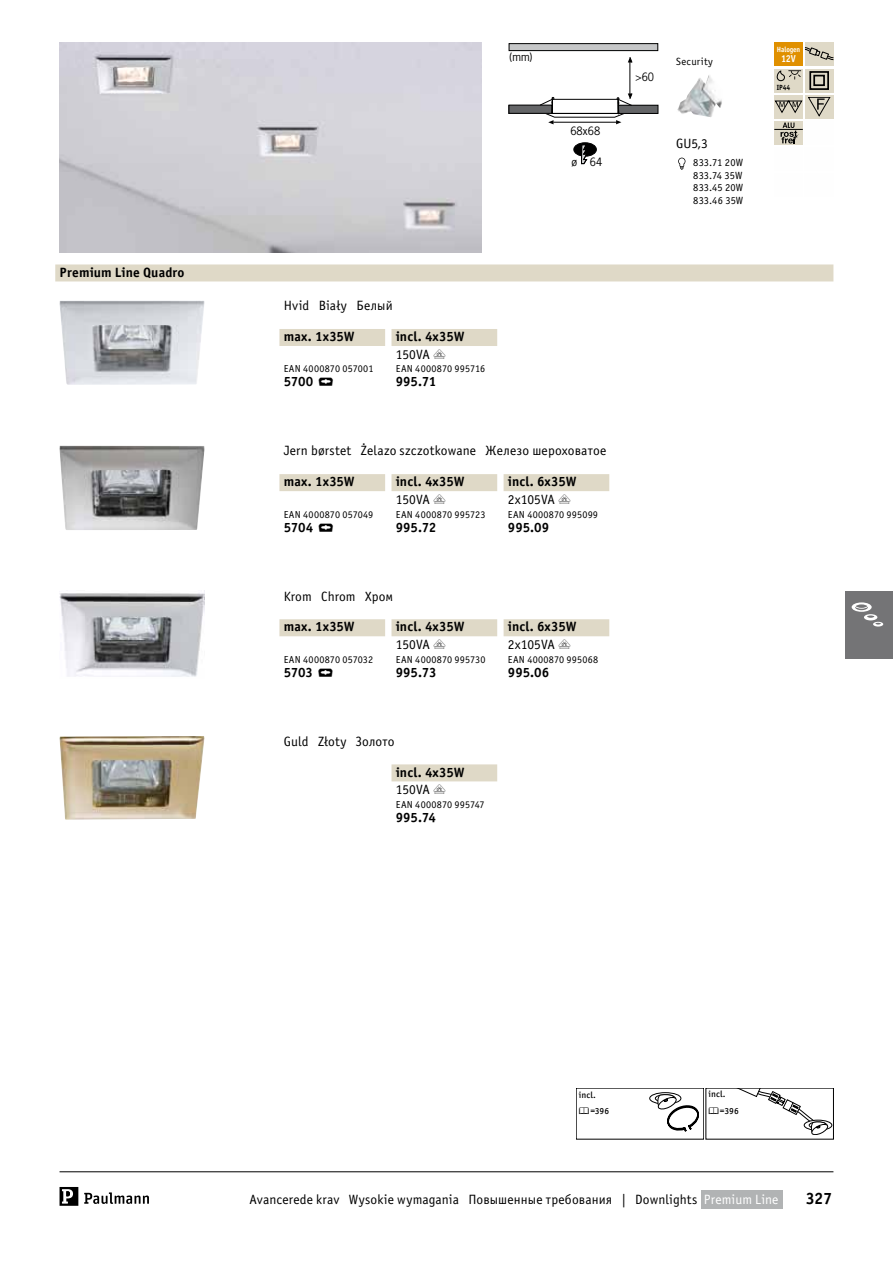
<style>
.page{position:relative;width:893px;height:1263px;background:#fff}
.page>*{position:absolute;margin:0;border:0;box-sizing:border-box;transform-origin:0 0}
.t1{font:16.5px "P Officina Sans Bold ITC";color:#000}
.t2{font:13.5px "P Officina Sans Book ITC";letter-spacing:.01em;color:#000}
.t3{font:13.5px "P Officina Sans Bold ITC";letter-spacing:.01em;color:#000}
.t4{font:10.8px "News Gothic Pro";color:#000}
.t5{font:10.5px/12.6px "P Officina Sans Book ITC";letter-spacing:.01em;color:#000;text-align:justify}
.t6{font:10.2px "P Officina Sans Book ITC";letter-spacing:.015em;color:#000}
.t7{font:10.05px "P Officina Sans Bold ITC";color:#fff;scale:.9 1}
.t8{font:9px/16.2px "P Officina Sans Medium ITC";letter-spacing:.02em;color:#000}
.t9{font:7.5px "P Officina Sans Bold ITC";letter-spacing:-.01em;color:#fff;scale:.9 1}
.t10{font:7.5px "P Officina Sans Bold ITC";color:#000;scale:.9 1}
.s1{font-family:"Paulmann";font-size:12px}
.s2{font-family:"Paulmann"}
.s3{color:#fff}
</style>
<div class="page">
<div style="left:845px;top:592px;width:48px;height:67px;background:#747476"></div>
<svg style="left:852px;top:602px;width:31px;height:24px"></svg>
<hr style="left:60px;top:1171px;width:773px;height:1px;background:#000">
<div style="left:701px;top:1190px;width:81px;height:18px;background:#b1b3b4"></div>
<svg style="left:84px;top:1192px;width:65px;height:12px"></svg>
<svg style="left:60px;top:1187px;width:18px;height:19px"></svg>
<svg style="left:678px;top:158px;width:7px;height:12px"></svg>
<img style="left:60px;top:301px;width:144px;height:84px">
<img style="left:60px;top:446px;width:144px;height:84px">
<img style="left:60px;top:593px;width:144px;height:84px">
<img style="left:60px;top:736px;width:144px;height:84px">
<img style="left:677px;top:75px;width:45px;height:42px">
<img style="left:60px;top:43px;width:421px;height:209px">
<div style="left:774px;top:43px;width:29px;height:23px;background:#e09000"></div>
<div style="left:805px;top:43px;width:28px;height:23px;background:#dfd9c7"></div>
<svg style="left:805px;top:47px;width:28px;height:14px"></svg>
<div style="left:774px;top:69px;width:29px;height:23px;background:#dfd9c7"></div>
<svg style="left:777px;top:70px;width:24px;height:11px"></svg>
<div style="left:805px;top:69px;width:28px;height:23px;background:#dfd9c7"></div>
<svg style="left:809px;top:71px;width:20px;height:19px"></svg>
<div style="left:805px;top:95px;width:28px;height:24px;background:#dfd9c7"></div>
<svg style="left:808px;top:97px;width:22px;height:19px"></svg>
<svg style="left:774px;top:121px;width:29px;height:24px"></svg>
<svg style="left:774px;top:122px;width:29px;height:21px"></svg>
<div style="left:774px;top:95px;width:29px;height:24px;background:#dfd9c7"></div>
<svg style="left:775px;top:100px;width:27px;height:13px"></svg>
<div style="left:574px;top:143px;width:22px;height:13px;background:#000;border-radius:50%"></div>
<div style="left:573px;top:142px;width:24px;height:15px;border:1px solid #000;border-radius:50%"></div>
<svg style="left:581px;top:142px;width:10px;height:23px"></svg>
<div style="left:509px;top:105px;width:43px;height:8px;background:#646567"></div>
<div style="left:509px;top:105px;width:43px;height:9px;border:1px solid #000"></div>
<div style="left:618px;top:105px;width:40px;height:8px;background:#646567"></div>
<div style="left:618px;top:105px;width:40px;height:9px;border:1px solid #000"></div>
<hr style="left:629px;top:61px;width:1px;height:34px;background:#000">
<svg style="left:539px;top:93px;width:94px;height:31px"></svg>
<svg style="left:628px;top:57px;width:4px;height:5px"></svg>
<div style="left:509px;top:44px;width:149px;height:7px;background:#c6c7c8"></div>
<div style="left:509px;top:43px;width:149px;height:8px;border:1px solid #000"></div>
<svg style="left:737px;top:1088px;width:95px;height:47px"></svg>
<svg style="left:649px;top:1092px;width:50px;height:40px"></svg>
<div style="left:279px;top:329px;width:106px;height:17px;background:#dfd9c7"></div>
<div style="left:391px;top:329px;width:106px;height:17px;background:#dfd9c7"></div>
<div style="left:279px;top:474px;width:106px;height:17px;background:#dfd9c7"></div>
<div style="left:391px;top:474px;width:106px;height:17px;background:#dfd9c7"></div>
<div style="left:504px;top:474px;width:105px;height:17px;background:#dfd9c7"></div>
<div style="left:279px;top:619px;width:106px;height:17px;background:#dfd9c7"></div>
<div style="left:391px;top:619px;width:106px;height:17px;background:#dfd9c7"></div>
<div style="left:504px;top:619px;width:105px;height:17px;background:#dfd9c7"></div>
<div style="left:391px;top:764px;width:106px;height:17px;background:#dfd9c7"></div>
<div style="left:55px;top:264px;width:778px;height:17px;background:#dfd9c7"></div>
<p class="t3" style="left:60px;top:264px;width:126px">Premium Line Quadro</p>
<p class="t4" style="left:510px;top:49px;width:24px">(mm)</p>
<p class="t4" style="left:570px;top:124px;width:31px">68x68</p>
<p class="t4" style="left:572px;top:155px;width:32px">ø 64</p>
<p class="t4" style="left:635px;top:70px;width:20px">&gt;60</p>
<p class="t5" style="left:676px;top:56px;width:38px">Security</p>
<p class="t2" style="left:676px;top:136px;width:33px">GU5,3</p>
<p class="t5" style="left:693px;top:156px;width:52px">833.71 20W 833.74 35W 833.45 20W 833.46 35W</p>
<p class="t9" style="left:777px;top:44px;width:27px">Halogen</p>
<p class="t7" style="left:781px;top:52px;width:18px">12V</p>
<p class="t10" style="left:777px;top:83px;width:17px">IP44</p>
<p class="t2" style="left:284px;top:298px;width:110px">Hvid Biały Белый</p>
<p class="t3" style="left:284px;top:328px;width:72px">max. 1x35W</p>
<p class="t6" style="left:284px;top:363px;width:91px">EAN 4000870 057001</p>
<p class="t3" style="left:284px;top:373px;width:53px">5700 <span class="s1">¥</span></p>
<p class="t3" style="left:396px;top:328px;width:70px">incl. 4x35W</p>
<p class="t2" style="left:396px;top:346px;width:52px">150VA <span class="s1">$</span></p>
<p class="t6" style="left:396px;top:363px;width:91px">EAN 4000870 995716</p>
<p class="t3" style="left:396px;top:373px;width:42px">995.71</p>
<p class="t2" style="left:284px;top:443px;width:324px">Jern børstet Żelazo szczotkowane Железо шероховатое</p>
<p class="t3" style="left:284px;top:473px;width:72px">max. 1x35W</p>
<p class="t6" style="left:284px;top:508px;width:91px">EAN 4000870 057049</p>
<p class="t3" style="left:284px;top:519px;width:53px">5704 <span class="s1">¥</span></p>
<p class="t3" style="left:396px;top:473px;width:70px">incl. 4x35W</p>
<p class="t2" style="left:396px;top:491px;width:52px">150VA <span class="s1">$</span></p>
<p class="t6" style="left:396px;top:508px;width:91px">EAN 4000870 995723</p>
<p class="t3" style="left:396px;top:519px;width:42px">995.72</p>
<p class="t3" style="left:508px;top:473px;width:70px">incl. 6x35W</p>
<p class="t2" style="left:508px;top:491px;width:64px">2x105VA <span class="s1">$</span></p>
<p class="t6" style="left:508px;top:508px;width:92px">EAN 4000870 995099</p>
<p class="t3" style="left:508px;top:519px;width:43px">995.09</p>
<p class="t2" style="left:284px;top:588px;width:111px">Krom Chrom Хром</p>
<p class="t3" style="left:284px;top:618px;width:72px">max. 1x35W</p>
<p class="t3" style="left:396px;top:618px;width:70px">incl. 4x35W</p>
<p class="t2" style="left:396px;top:637px;width:52px">150VA <span class="s1">$</span></p>
<p class="t3" style="left:508px;top:618px;width:70px">incl. 6x35W</p>
<p class="t2" style="left:508px;top:637px;width:64px">2x105VA <span class="s1">$</span></p>
<p class="t6" style="left:284px;top:653px;width:91px">EAN 4000870 057032</p>
<p class="t3" style="left:284px;top:664px;width:53px">5703 <span class="s1">¥</span></p>
<p class="t6" style="left:396px;top:653px;width:91px">EAN 4000870 995730</p>
<p class="t3" style="left:396px;top:664px;width:42px">995.73</p>
<p class="t6" style="left:508px;top:653px;width:92px">EAN 4000870 995068</p>
<p class="t3" style="left:508px;top:664px;width:43px">995.06</p>
<p class="t2" style="left:284px;top:733px;width:112px">Guld Złoty Золото</p>
<p class="t3" style="left:396px;top:763px;width:70px">incl. 4x35W</p>
<p class="t2" style="left:396px;top:782px;width:52px">150VA <span class="s1">$</span></p>
<p class="t6" style="left:396px;top:798px;width:90px">EAN 4000870 995747</p>
<p class="t3" style="left:396px;top:809px;width:42px">995.74</p>
<p class="t8" style="left:579px;top:1086px;width:32px">incl.<br><span class="s2">6</span>=396</p>
<p class="t8" style="left:708px;top:1086px;width:32px">incl.<br><span class="s2">6</span>=396</p>
<p class="t2" style="left:250px;top:1191px;width:530px">Avancerede krav Wysokie wymagania Повышенные требования | Downlights <span class="s3">Premium Line</span></p>
<p class="t1" style="left:806px;top:1188px;width:28px">327</p>
</div>
